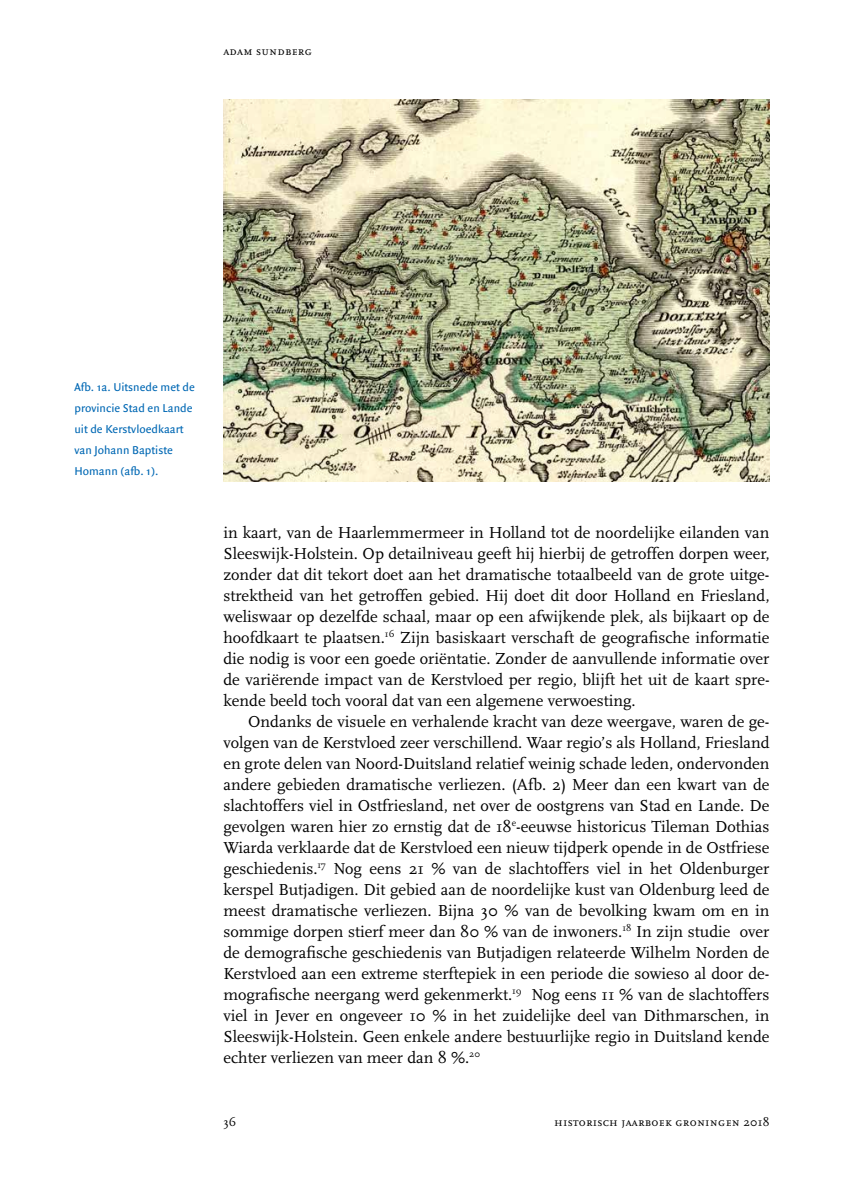
<style>
.page{position:relative;width:844px;height:1191px;background:#fff}
.page>*{position:absolute;margin:0;border:0;box-sizing:border-box;transform-origin:0 0}
.t1{font:16.62px/21px "Scala";color:#000;text-align:justify}
.t2{font:12.25px/21px "Quadraat Sans";color:#0068b4}
.t3{font:12.25px "Scala Caps";letter-spacing:.02em;color:#000}
</style>
<div class="page">
<img style="left:223px;top:99px;width:546px;height:382px">
<p class="t3" style="left:223px;top:44px;width:90px">adam sundberg</p>
<p class="t2" style="left:74px;top:376px;width:122px">Afb. 1a. Uitsnede met de provincie Stad en Lande uit de Kerstvloedkaart van Johann Baptiste<br>Homann (afb. 1).</p>
<p class="t1" style="left:223px;top:522px;width:547px">in kaart, van de Haarlemmermeer in Holland tot de noordelijke eilanden van Sleeswijk-Holstein. Op detailniveau geeft hij hierbij de getroffen dorpen weer, zonder dat dit tekort doet aan het dramatische totaalbeeld van de grote uitge&shy;strektheid van het getroffen gebied. Hij doet dit door Holland en Friesland, weliswaar op dezelfde schaal, maar op een afwijkende plek, als bijkaart op de hoofdkaart te plaatsen.<sup>16</sup> Zijn basiskaart verschaft de geografische informatie die nodig is voor een goede oriëntatie. Zonder de aanvullende informatie over de variërende impact van de Kerstvloed per regio, blijft het uit de kaart spre&shy;kende beeld toch vooral dat van een algemene verwoesting.</p>
<p class="t1" style="left:223px;top:711px;width:547px;text-indent:25px">Ondanks de visuele en verhalende kracht van deze weergave, waren de ge&shy;volgen van de Kerstvloed zeer verschillend. Waar regio’s als Holland, Friesland en grote delen van Noord-Duitsland relatief weinig schade leden, ondervonden andere gebieden dramatische verliezen. (Afb. 2) Meer dan een kwart van de slachtoffers viel in Ostfriesland, net over de oostgrens van Stad en Lande. De gevolgen waren hier zo ernstig dat de 18<sup>e</sup>-eeuwse historicus Tileman Dothias Wiarda verklaarde dat de Kerstvloed een nieuw tijdperk opende in de Ostfriese geschiedenis.<sup>17</sup> Nog eens 21 % van de slachtoffers viel in het Oldenburger kerspel Butjadigen. Dit gebied aan de noordelijke kust van Oldenburg leed de meest dramatische verliezen. Bijna 30 % van de bevolking kwam om en in sommige dorpen stierf meer dan 80 % van de inwoners.<sup>18</sup> In zijn studie over de demografische geschiedenis van Butjadigen relateerde Wilhelm Norden de Kerstvloed aan een extreme sterftepiek in een periode die sowieso al door de&shy;mografische neergang werd gekenmerkt.<sup>19</sup> Nog eens 11 % van de slachtoffers viel in Jever en ongeveer 10 % in het zuidelijke deel van Dithmarschen, in Sleeswijk-Holstein. Geen enkele andere bestuurlijke regio in Duitsland kende echter verliezen van meer dan 8 %.<sup>20</sup></p>
<p class="t3" style="left:223px;top:1115px;width:14px">36</p>
<p class="t3" style="left:554px;top:1115px;width:217px">historisch jaarboek groningen 2018</p>
</div>
